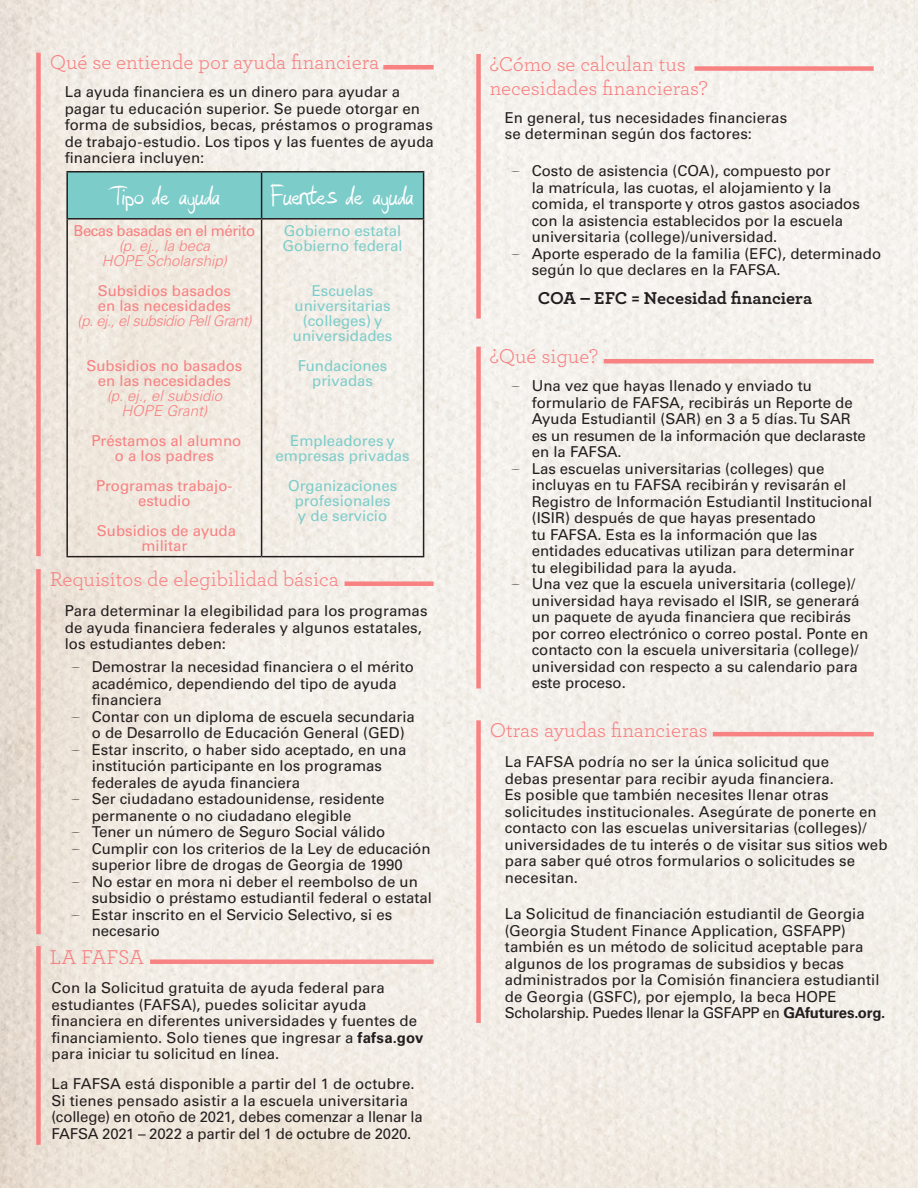
<style>
.page{position:relative;width:918px;height:1188px;background:#fff}
.page>*{position:absolute;margin:0;border:0;box-sizing:border-box;transform-origin:0 0}
.t1{font:39px "Hashtag";letter-spacing:-.065em;color:#fff}
.t2{font:21px/24px "Archer";color:#f88182}
.t3{font:700 18px "Archer Pro";letter-spacing:-.005em;color:#241f1f}
.t4{font:15px/16.5px "Univers LT Pro 55 Roman";color:#241f1f}
.t5{font:15px/15px "Univers LT Pro 55 Roman";color:#7ccdca;text-align:center}
.t6{font:15px/15px "Univers LT Pro 55 Roman";color:#f88182;text-align:center}
.t7{font:italic 300 15px/15px "Univers LT Pro 45";color:#f88182;text-align:center}
.t8{font:italic 300 15px "Univers LT Pro 45";letter-spacing:-.03em;color:#f88182}
.t9{font:15px "Univers LT Pro 55 Roman";letter-spacing:-.03em;color:#f88182}
.s1{font-family:"Circ Handwriting"}
.s2{font-family:"Univers LT Pro 65";font-weight:700}
</style>
<div class="page">
<img style="left:0;top:0;width:918px;height:1188px">
<hr style="left:383px;top:65px;width:51px;height:4px;background:#f88182">
<div style="left:150px;top:959px;width:284px;height:5px;background:#f88182"></div>
<hr style="left:713px;top:732px;width:161px;height:4px;background:#f88182">
<div style="left:694px;top:66px;width:180px;height:5px;background:#f88182"></div>
<div style="left:36px;top:53px;width:5px;height:503px;background:#f88182"></div>
<div style="left:36px;top:946px;width:5px;height:199px;background:#f88182"></div>
<hr style="left:604px;top:359px;width:270px;height:4px;background:#f88182">
<div style="left:476px;top:347px;width:5px;height:341px;background:#f88182"></div>
<div style="left:476px;top:720px;width:5px;height:303px;background:#f88182"></div>
<div style="left:476px;top:54px;width:5px;height:265px;background:#f88182"></div>
<div style="left:345px;top:581px;width:89px;height:5px;background:#f88182"></div>
<div style="left:36px;top:569px;width:5px;height:365px;background:#f88182"></div>
<div style="left:68px;top:173px;width:355px;height:45px;background:#7ccdca"></div>
<hr style="left:66px;top:171px;width:196px;height:2px;background:#241f1f">
<hr style="left:66px;top:173px;width:2px;height:45px;background:#241f1f">
<hr style="left:262px;top:171px;width:162px;height:2px;background:#241f1f">
<hr style="left:261px;top:173px;width:1px;height:45px;background:#241f1f">
<hr style="left:423px;top:173px;width:1px;height:45px;background:#241f1f">
<hr style="left:66px;top:218px;width:196px;height:2px;background:#241f1f">
<hr style="left:66px;top:220px;width:2px;height:336px;background:#241f1f">
<hr style="left:262px;top:218px;width:162px;height:2px;background:#241f1f">
<hr style="left:261px;top:220px;width:1px;height:336px;background:#241f1f">
<hr style="left:423px;top:220px;width:1px;height:336px;background:#241f1f">
<hr style="left:66px;top:556px;width:196px;height:1px;background:#241f1f">
<hr style="left:262px;top:556px;width:162px;height:1px;background:#241f1f">
<h2 class="t2" style="left:50px;top:49px;width:331px">Qué se entiende por ayuda financiera</h2>
<p class="t4" style="left:65px;top:84px;width:371px">La ayuda financiera es un dinero para ayudar a pagar tu educación superior. Se puede otorgar en forma de subsidios, becas, préstamos o programas de trabajo-estudio. Los tipos y las fuentes de ayuda financiera incluyen:</p>
<h1 class="t1" style="left:107px;top:177px;width:310px">Tipo de ayuda Fuentes de ayuda</h1>
<p class="t9" style="left:73px;top:221px;width:183px">Becas basadas en el mérito</p>
<p class="t7" style="left:102px;top:238px;width:127px">(p. ej., la beca<br>HOPE Scholarship)</p>
<p class="t6" style="left:98px;top:283px;width:135px;text-align:left">Subsidios basados en las necesidades</p>
<p class="t8" style="left:77px;top:311px;width:176px">(p. ej., el subsidio Pell Grant)</p>
<p class="t6" style="left:86px;top:358px;width:157px">Subsidios no basados en las necesidades</p>
<p class="t7" style="left:107px;top:388px;width:117px">(p. ej., el subsidio<br>HOPE Grant)</p>
<p class="t6" style="left:92px;top:433px;width:151px">Préstamos al alumno o a los padres</p>
<p class="t6" style="left:96px;top:478px;width:138px">Programas trabajo&shy;estudio</p>
<p class="t6" style="left:97px;top:523px;width:141px">Subsidios de ayuda militar</p>
<p class="t5" style="left:283px;top:223px;width:122px;text-align:left">Gobierno estatal<br>Gobierno federal</p>
<p class="t5" style="left:293px;top:283px;width:101px">Escuelas universitarias (colleges) y universidades</p>
<p class="t5" style="left:298px;top:358px;width:91px">Fundaciones privadas</p>
<p class="t5" style="left:276px;top:433px;width:136px">Empleadores y empresas privadas</p>
<p class="t5" style="left:288px;top:478px;width:111px">Organizaciones profesionales<br>y de servicio</p>
<h2 class="t2" style="left:50px;top:566px;width:291px">Requisitos de elegibilidad básica</h2>
<p class="t4" style="left:65px;top:603px;width:364px">Para determinar la elegibilidad para los programas de ayuda financiera federales y algunos estatales, los estudiantes deben:</p>
<p class="t4" style="left:92px;top:659px;width:324px;text-indent:-20px"><span class="s1">-</span> Demostrar la necesidad financiera o el mérito académico, dependiendo del tipo de ayuda financiera</p>
<p class="t4" style="left:92px;top:708px;width:325px;text-indent:-20px"><span class="s1">-</span> Contar con un diploma de escuela secundaria o de Desarrollo de Educación General (GED)</p>
<p class="t4" style="left:92px;top:741px;width:316px;text-indent:-20px"><span class="s1">-</span> Estar inscrito, o haber sido aceptado, en una institución participante en los programas federales de ayuda financiera</p>
<p class="t4" style="left:92px;top:791px;width:294px;text-indent:-20px"><span class="s1">-</span> Ser ciudadano estadounidense, residente permanente o no ciudadano elegible</p>
<p class="t4" style="left:71px;top:824px;width:315px"><span class="s1">-</span> Tener un número de Seguro Social válido</p>
<p class="t4" style="left:71px;top:840px;width:361px;text-align:center"><span class="s1">-</span> Cumplir con los criterios de la Ley de educación superior libre de drogas de Georgia de 1990</p>
<p class="t4" style="left:92px;top:873px;width:342px;text-indent:-20px"><span class="s1">-</span> No estar en mora ni deber el reembolso de un subsidio o préstamo estudiantil federal o estatal</p>
<p class="t4" style="left:92px;top:906px;width:302px;text-indent:-20px"><span class="s1">-</span> Estar inscrito en el Servicio Selectivo, si es necesario</p>
<h2 class="t2" style="left:50px;top:944px;width:96px">LA FAFSA</h2>
<p class="t4" style="left:52px;top:980px;width:373px">Con la Solicitud gratuita de ayuda federal para estudiantes (FAFSA), puedes solicitar ayuda financiera en diferentes universidades y fuentes de financiamiento. Solo tienes que ingresar a <span class="s2">fafsa.gov </span>para iniciar tu solicitud en línea.</p>
<p class="t4" style="left:52px;top:1076px;width:373px">La FAFSA está disponible a partir del 1 de octubre.<br>Si tienes pensado asistir a la escuela universitaria (college) en otoño de 2021, debes comenzar a llenar la FAFSA 2021 – 2022 a partir del 1 de octubre de 2020.</p>
<h2 class="t2" style="left:490px;top:51px;width:219px">¿Cómo se calculan tus necesidades financieras?</h2>
<p class="t4" style="left:505px;top:109px;width:284px">En general, tus necesidades financieras se determinan según dos factores:</p>
<p class="t4" style="left:532px;top:163px;width:330px;text-indent:-20px"><span class="s1">-</span> Costo de asistencia (COA), compuesto por<br>la matrícula, las cuotas, el alojamiento y la comida, el transporte y otros gastos asociados con la asistencia establecidos por la escuela universitaria (college)/universidad.</p>
<p class="t4" style="left:532px;top:245px;width:351px;text-indent:-20px"><span class="s1">-</span> Aporte esperado de la familia (EFC), determinado según lo que declares en la FAFSA.</p>
<p class="t3" style="left:538px;top:284px;width:276px">COA – EFC = Necesidad financiera</p>
<h2 class="t2" style="left:490px;top:343px;width:110px">¿Qué sigue?</h2>
<p class="t4" style="left:532px;top:378px;width:336px;text-indent:-20px"><span class="s1">-</span> Una vez que hayas llenado y enviado tu formulario de FAFSA, recibirás un Reporte de Ayuda Estudiantil (SAR) en 3 a 5 días. Tu SAR es un resumen de la información que declaraste en la FAFSA.</p>
<p class="t4" style="left:532px;top:460px;width:342px;text-indent:-20px"><span class="s1">-</span> Las escuelas universitarias (colleges) que incluyas en tu FAFSA recibirán y revisarán el Registro de Información Estudiantil Institucional (ISIR) después de que hayas presentado<br>tu FAFSA. Esta es la información que las entidades educativas utilizan para determinar<br>tu elegibilidad para la ayuda.</p>
<p class="t4" style="left:532px;top:576px;width:338px;text-indent:-20px"><span class="s1">-</span> Una vez que la escuela universitaria (college)/ universidad haya revisado el ISIR, se generará un paquete de ayuda financiera que recibirás por correo electrónico o correo postal. Ponte en contacto con la escuela universitaria (college)/ universidad con respecto a su calendario para este proceso.</p>
<h2 class="t2" style="left:490px;top:717px;width:219px">Otras ayudas financieras</h2>
<p class="t4" style="left:505px;top:754px;width:384px">La FAFSA podría no ser la única solicitud que<br>debas presentar para recibir ayuda financiera.<br>Es posible que también necesites llenar otras solicitudes institucionales. Asegúrate de ponerte en contacto con las escuelas universitarias (colleges)/ universidades de tu interés o de visitar sus sitios web para saber qué otros formularios o solicitudes se necesitan.</p>
<p class="t4" style="left:505px;top:906px;width:382px">La Solicitud de financiación estudiantil de Georgia (Georgia Student Finance Application, GSFAPP) también es un método de solicitud aceptable para algunos de los programas de subsidios y becas administrados por la Comisión financiera estudiantil de Georgia (GSFC), por ejemplo, la beca HOPE Scholarship. Puedes llenar la GSFAPP en <span class="s2">GAfutures.org.</span></p>
</div>
